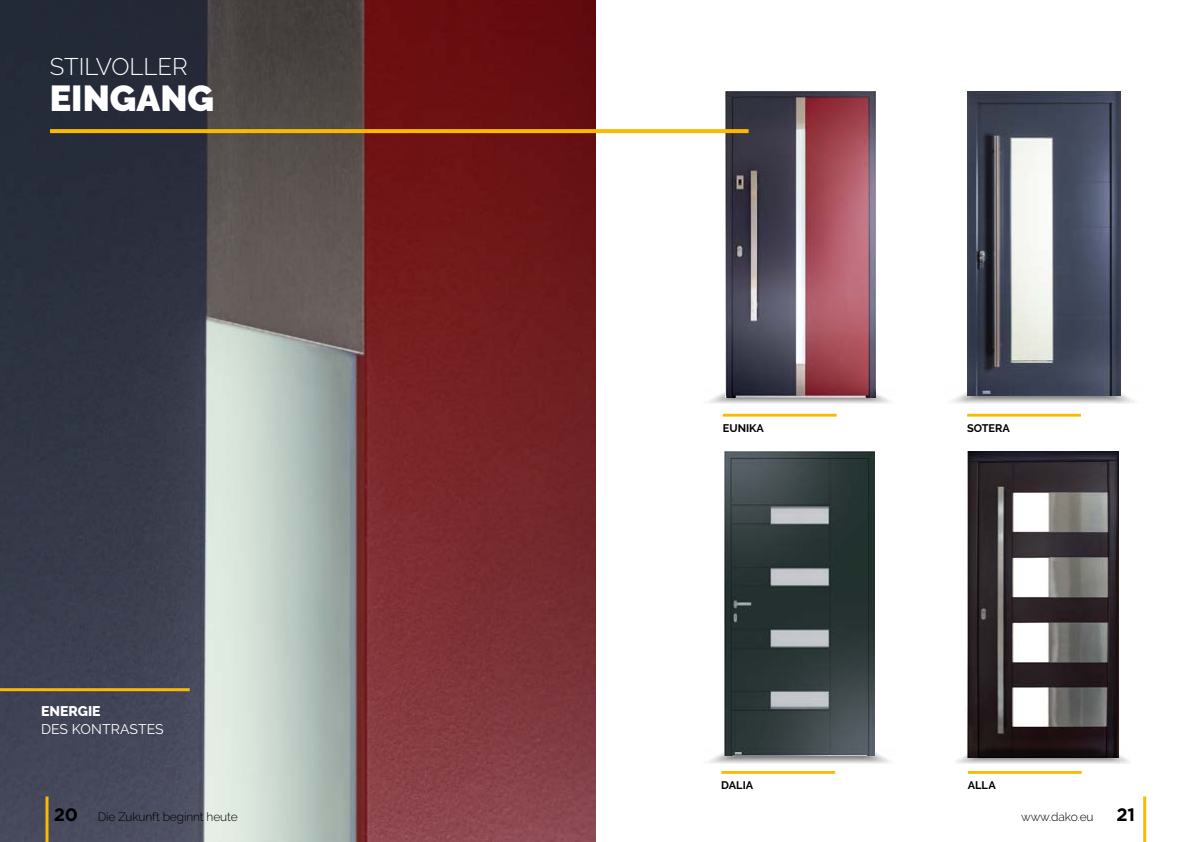
<style>
.page{position:relative;width:1191px;height:842px;background:#fff}
.page>*{position:absolute;margin:0;border:0;box-sizing:border-box;transform-origin:0 0}
.t1{font:900 36px "Raleway";color:#fff}
.t2{font:300 24px "Raleway";color:#fff}
.t3{font:700 18px "Gotham Pro";color:#000}
.t4{font:14px "Raleway";letter-spacing:.005em;color:#fff}
.t5{font:800 14px "Raleway";color:#fff}
.t6{font:300 12px "Raleway";letter-spacing:-.01em;color:#000}
.t7{font:700 11px "Raleway";color:#000}
.s1{font-family:"Gotham Pro";font-weight:700;font-size:18px}
</style>
<div class="page">
<img style="left:0;top:0;width:595px;height:842px">
<img style="left:951px;top:387px;width:184px;height:16px">
<img style="left:967px;top:91px;width:153px;height:304px">
<hr style="left:967px;top:414px;width:114px;height:3px;background:#fbba00">
<img style="left:709px;top:387px;width:181px;height:17px">
<img style="left:725px;top:91px;width:150px;height:306px">
<hr style="left:723px;top:414px;width:113px;height:3px;background:#fbba00">
<hr style="left:968px;top:771px;width:113px;height:3px;background:#fbba00">
<img style="left:967px;top:451px;width:151px;height:296px">
<img style="left:956px;top:747px;width:174px;height:16px">
<hr style="left:721px;top:771px;width:114px;height:3px;background:#fbba00">
<img style="left:709px;top:752px;width:181px;height:12px">
<img style="left:724px;top:451px;width:151px;height:304px">
<hr style="left:0;top:688px;width:190px;height:3px;background:#fbba00">
<svg style="left:50px;top:129px;width:698px;height:4px;background:#f7b702"></svg>
<hr style="left:1143px;top:796px;width:3px;height:46px;background:#fbba00">
<hr style="left:46px;top:796px;width:3px;height:46px;background:#fbba00">
<h2 class="t2" style="left:50px;top:53px;width:139px">STILVOLLER</h2>
<h1 class="t1" style="left:50px;top:78px;width:166px">EINGANG</h1>
<p class="t5" style="left:41px;top:703px;width:61px">ENERGIE</p>
<p class="t4" style="left:41px;top:721px;width:124px">DES KONTRASTES</p>
<p class="t7" style="left:723px;top:422px;width:43px">EUNIKA</p>
<p class="t7" style="left:967px;top:422px;width:44px">SOTERA</p>
<p class="t7" style="left:721px;top:779px;width:33px">DALIA</p>
<p class="t7" style="left:968px;top:779px;width:29px">ALLA</p>
<p class="t6" style="left:54px;top:809px;width:185px"><span class="s1">20</span> Die Zukunft beginnt heute</p>
<p class="t6" style="left:1021px;top:809px;width:74px">www.dako.eu</p>
<h3 class="t3" style="left:1116px;top:804px;width:20px">21</h3>
</div>
